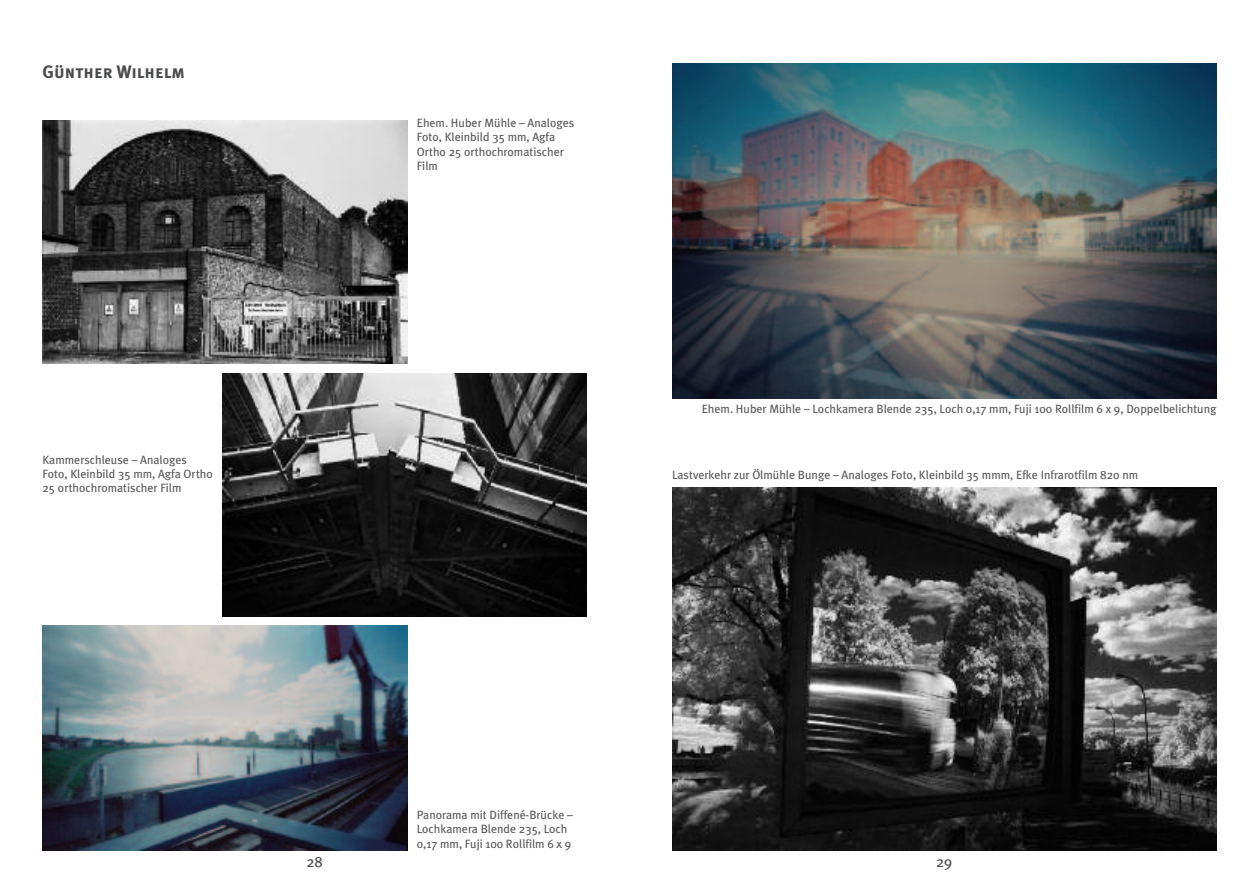
<style>
.page{position:relative;width:1259px;height:893px;background:#fff}
.page>*{position:absolute;margin:0;border:0;box-sizing:border-box;transform-origin:0 0}
.t1{font:18px "Meta Plus Bold Caps";color:#4b4c4d}
.t2{font:15px "Meta Plus";color:#4b4c4d}
.t3{font:12px/14.4px "Meta Plus";color:#57585a}
</style>
<div class="page">
<img style="left:43px;top:120px;width:364px;height:243px">
<img style="left:222px;top:373px;width:365px;height:244px">
<img style="left:672px;top:64px;width:544px;height:335px">
<img style="left:672px;top:487px;width:544px;height:363px">
<img style="left:43px;top:626px;width:364px;height:224px">
<h1 class="t1" style="left:43px;top:61px;width:144px">Günther Wilhelm</h1>
<p class="t3" style="left:43px;top:452px;width:172px">Kammerschleuse – Analoges<br>Foto, Kleinbild 35 mm, Agfa Ortho<br>25 orthochromatischer Film</p>
<p class="t3" style="left:417px;top:115px;width:159px">Ehem. Huber Mühle – Analoges<br>Foto, Kleinbild 35 mm, Agfa<br>Ortho 25 orthochromatischer<br>Film</p>
<p class="t3" style="left:702px;top:402px;width:516px">Ehem. Huber Mühle – Lochkamera Blende 235, Loch 0,17 mm, Fuji 100 Rollfilm 6 x 9, Doppelbelichtung</p>
<p class="t3" style="left:672px;top:468px;width:468px">Lastverkehr zur Ölmühle Bunge – Analoges Foto, Kleinbild 35 mmm, Efke Infrarotfilm 820 nm</p>
<p class="t3" style="left:417px;top:808px;width:158px">Panorama mit Diffené-Brücke –<br>Lochkamera Blende 235, Loch<br>0,17 mm, Fuji 100 Rollfilm 6 x 9</p>
<p class="t2" style="left:306px;top:853px;width:18px">28</p>
<p class="t2" style="left:936px;top:853px;width:18px">29</p>
</div>
